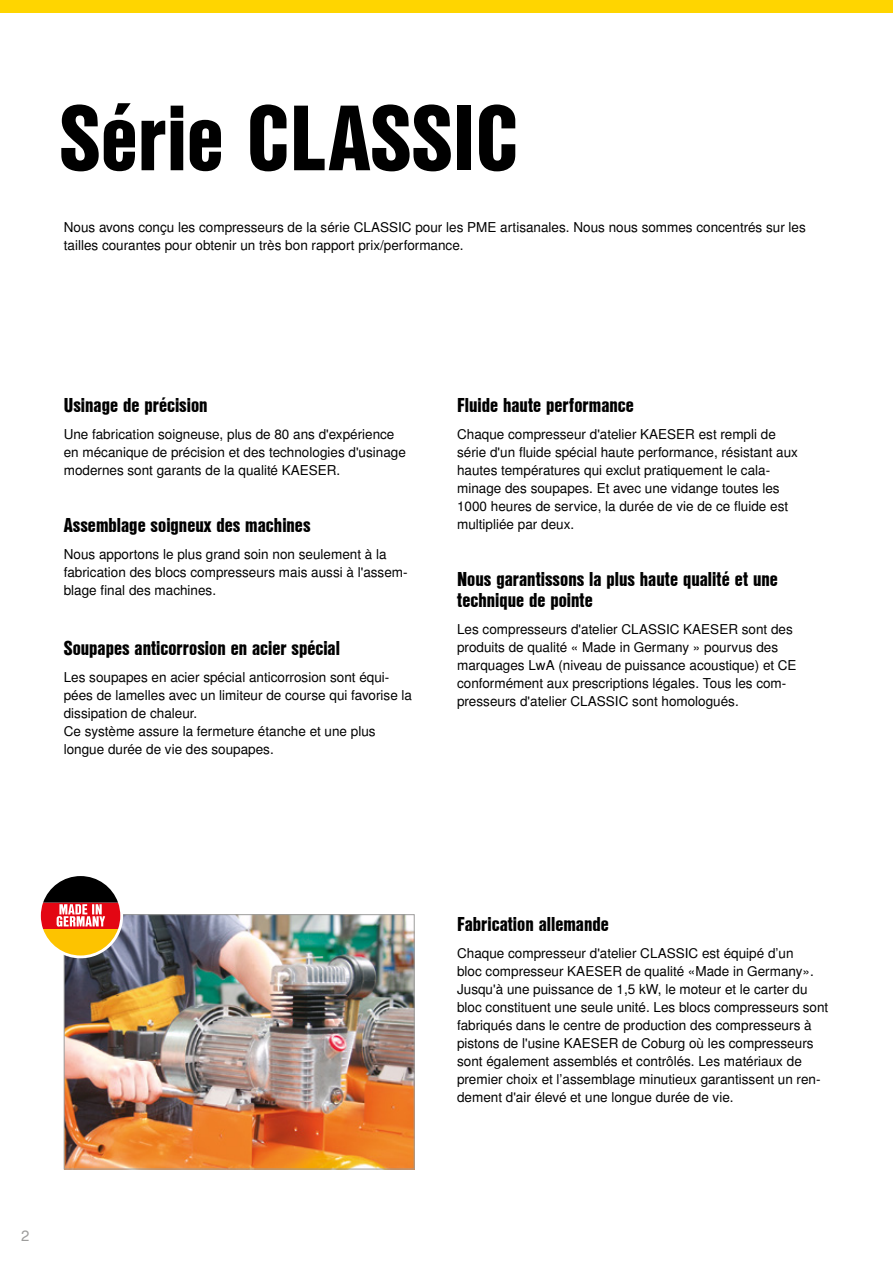
<style>
.page{position:relative;width:893px;height:1263px;background:#fff}
.page>*{position:absolute;margin:0;border:0;box-sizing:border-box;transform-origin:0 0}
.t1{font:90px "Nimbus San L Bla Con";color:#000}
.t2{font:19.5px/21px "Nimbus San L Bla Con";color:#000}
.t3{font:15px "Nimbus San L";color:#9d9d9c}
.t4{font:13.5px/18px "Nimbus San L";color:#000}
</style>
<div class="page">
<div style="left:0;top:0;width:893px;height:13px;background:#ffd500"></div>
<img style="left:66px;top:916px;width:347px;height:251px">
<div style="left:64px;top:914px;width:351px;height:255px;border:1px solid #9d9d9c"></div>
<svg style="left:40px;top:876px;width:83px;height:82px"></svg>
<h1 class="t1" style="left:60px;top:70px;width:461px">Série CLASSIC</h1>
<p class="t4" style="left:64px;top:219px;width:744px">Nous avons conçu les compresseurs de la série CLASSIC pour les PME artisanales. Nous nous sommes concentrés sur les tailles courantes pour obtenir un très bon rapport prix/performance.</p>
<h2 class="t2" style="left:64px;top:394px;width:145px">Usinage de précision</h2>
<p class="t4" style="left:64px;top:426px;width:344px">Une fabrication soigneuse, plus de 80 ans d'expérience en mécanique de précision et des technologies d'usinage modernes sont garants de la qualité KAESER.</p>
<h2 class="t2" style="left:64px;top:514px;width:248px">Assemblage soigneux des machines</h2>
<p class="t4" style="left:64px;top:546px;width:345px">Nous apportons le plus grand soin non seulement à la fabrication des blocs compresseurs mais aussi à l'assem&shy;blage final des machines.</p>
<h2 class="t2" style="left:64px;top:637px;width:278px">Soupapes anticorrosion en acier spécial</h2>
<p class="t4" style="left:64px;top:669px;width:350px">Les soupapes en acier spécial anticorrosion sont équi&shy;pées de lamelles avec un limiteur de course qui favorise la dissipation de chaleur.<br>Ce système assure la fermeture étanche et une plus longue durée de vie des soupapes.</p>
<h2 class="t2" style="left:457px;top:394px;width:178px">Fluide haute performance</h2>
<p class="t4" style="left:457px;top:426px;width:342px">Chaque compresseur d'atelier KAESER est rempli de série d'un fluide spécial haute performance, résistant aux hautes températures qui exclut pratiquement le cala&shy;minage des soupapes. Et avec une vidange toutes les 1000 heures de service, la durée de vie de ce fluide est multipliée par deux.</p>
<h2 class="t2" style="left:457px;top:568px;width:322px">Nous garantissons la plus haute qualité et une technique de pointe</h2>
<p class="t4" style="left:457px;top:621px;width:341px">Les compresseurs d'atelier CLASSIC KAESER sont des produits de qualité « Made in Germany » pourvus des marquages LwA (niveau de puissance acoustique) et CE conformément aux prescriptions légales. Tous les com&shy;presseurs d'atelier CLASSIC sont homologués.</p>
<p class="t3" style="left:21px;top:1226px;width:10px">2</p>
<h2 class="t2" style="left:457px;top:913px;width:153px">Fabrication allemande</h2>
<p class="t4" style="left:457px;top:945px;width:373px">Chaque compresseur d'atelier CLASSIC est équipé d’un<br>bloc compresseur KAESER de qualité «Made in Germany».<br>Jusqu'à une puissance de 1,5 kW, le moteur et le carter du bloc constituent une seule unité. Les blocs compresseurs sont fabriqués dans le centre de production des compresseurs à pistons de l'usine KAESER de Coburg où les compresseurs sont également assemblés et contrôlés. Les matériaux de premier choix et l’assemblage minutieux garantissent un ren&shy;dement d'air élevé et une longue durée de vie.</p>
</div>
